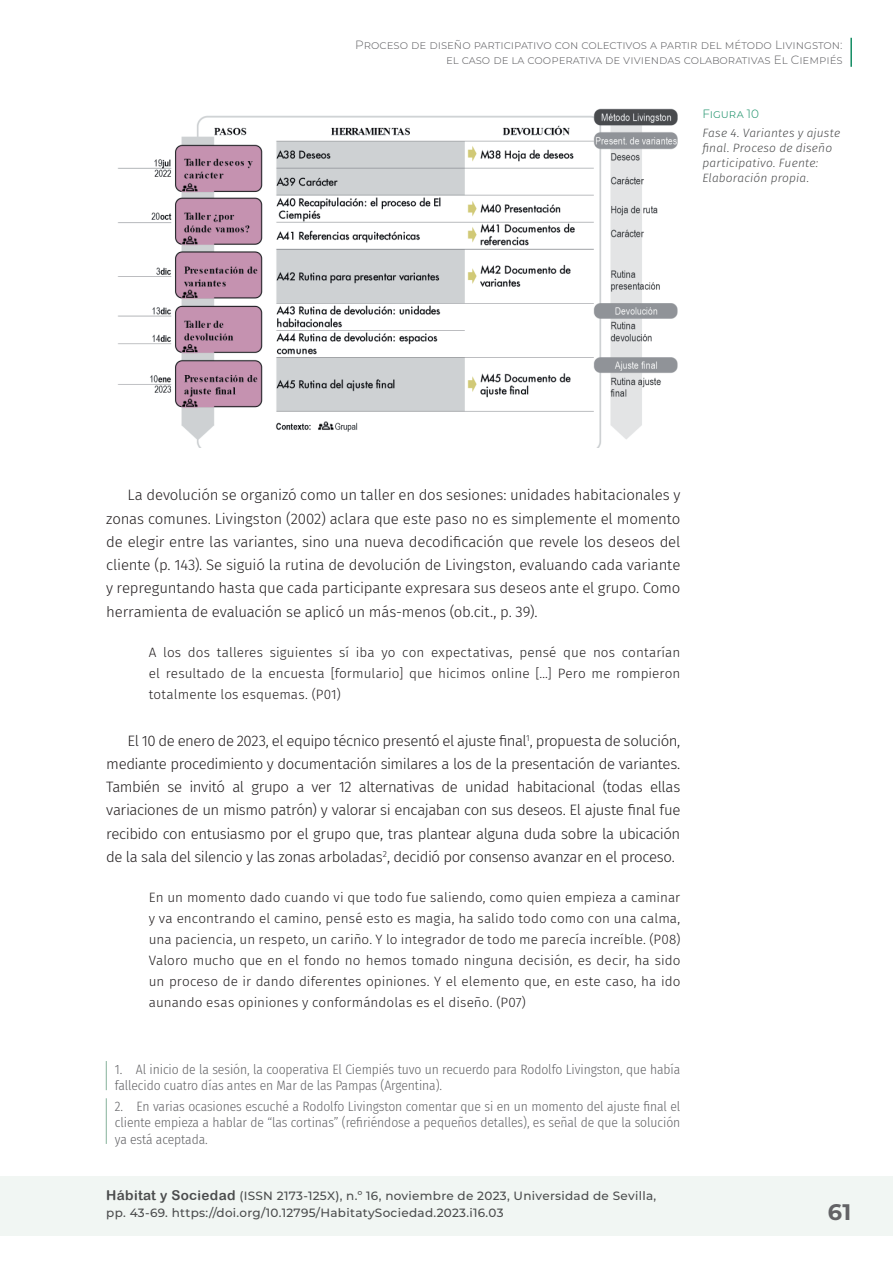
<style>
.page{position:relative;width:893px;height:1263px;background:#fff}
.page>*{position:absolute;margin:0;border:0;box-sizing:border-box;transform-origin:0 0}
.t1{font:700 22.5px "Montserrat";color:#636366}
._00_bsc{font:300 15px/23.2px "Fira Sans";letter-spacing:-.015em;color:#231f20;text-align:justify}
._50_cita{font:300 13.5px/21px "Fira Sans";letter-spacing:.005em;color:#231f20;text-align:justify}
.zz_notas_pie{font:300 13.5px/16.5px "Fira Sans Condensed";letter-spacing:-.005em;color:#636366}
.t2{font:500 12px/16.5px "Montserrat";letter-spacing:.025em;color:#4b4c4d}
.t3{font:300 12px/14.4px "Montserrat";color:#636366;text-align:right}
._91_Images_-_Title{font:italic 300 12px/15px "Fira Sans";letter-spacing:.01em;color:#4b4c4d}
._90_Images_-_Number{font:300 12px "Montserrat";color:#148d64}
.s1{font-family:"Arial Rounded MT Bold";font-weight:400;font-size:13.5px}
</style>
<div class="page">
<div style="left:1px;top:1176px;width:892px;height:60px;background:#f1f6f3"></div>
<hr style="left:850px;top:38px;width:2px;height:29px;background:#148d64">
<svg style="left:106px;top:1061px;width:1px;height:29px"></svg>
<hr style="left:106px;top:1098px;width:1px;height:46px;background:#93baa5">
<img style="left:118px;top:108px;width:560px;height:339px">
<p class="t3" style="left:355px;top:38px;width:489px">Proceso de diseño participativo con colectivos a partir del método Livingston: el caso de la cooperativa de viviendas colaborativas El Ciempiés</p>
<p class="_90_Images_-_Number" style="left:702px;top:106px;width:58px">Figura 10</p>
<p class="_91_Images_-_Title" style="left:702px;top:125px;width:139px">Fase 4. Variantes y ajuste final. Proceso de diseño participativo. Fuente:<br>Elaboración propia.</p>
<p class="_00_bsc" style="left:106px;top:483px;width:576px;text-indent:21px">La devolución se organizó como un taller en dos sesiones: unidades habitacionales y zonas comunes. Livingston (2002) aclara que este paso no es simplemente el momento de elegir entre las variantes, sino una nueva decodificación que revele los deseos del cliente (p. 143). Se siguió la rutina de devolución de Livingston, evaluando cada variante y repreguntando hasta que cada participante expresara sus deseos ante el grupo. Como herramienta de evaluación se aplicó un más-menos (ob.cit., p. 39).</p>
<p class="_50_cita" style="left:149px;top:642px;width:533px">A los dos talleres siguientes sí iba yo con expectativas, pensé que nos contarían el resultado de la encuesta [formulario] que hicimos online […] Pero me rompieron totalmente los esquemas. (P01)</p>
<p class="_00_bsc" style="left:106px;top:729px;width:576px;text-indent:21px">El 10 de enero de 2023, el equipo técnico presentó el ajuste final<sup>1</sup>, propuesta de solución, mediante procedimiento y documentación similares a los de la presentación de variantes.<br>También se invitó al grupo a ver 12 alternativas de unidad habitacional (todas ellas variaciones de un mismo patrón) y valorar si encajaban con sus deseos. El ajuste final fue recibido con entusiasmo por el grupo que, tras plantear alguna duda sobre la ubicación de la sala del silencio y las zonas arboladas<sup>2</sup>, decidió por consenso avanzar en el proceso.</p>
<p class="_50_cita" style="left:149px;top:887px;width:533px">En un momento dado cuando vi que todo fue saliendo, como quien empieza a caminar y va encontrando el camino, pensé esto es magia, ha salido todo como con una calma, una paciencia, un respeto, un cariño. Y lo integrador de todo me parecía increíble. (P08)</p>
<p class="_50_cita" style="left:149px;top:950px;width:533px">Valoro mucho que en el fondo no hemos tomado ninguna decisión, es decir, ha sido un proceso de ir dando diferentes opiniones. Y el elemento que, en este caso, ha ido aunando esas opiniones y conformándolas es el diseño. (P07)</p>
<p class="zz_notas_pie" style="left:115px;top:1061px;width:567px">1. Al inicio de la sesión, la cooperativa El Ciempiés tuvo un recuerdo para Rodolfo Livingston, que había fallecido cuatro días antes en Mar de las Pampas (Argentina).</p>
<p class="zz_notas_pie" style="left:115px;top:1098px;width:567px;text-align:justify">2. En varias ocasiones escuché a Rodolfo Livingston comentar que si en un momento del ajuste final el cliente empieza a hablar de “las cortinas” (refiriéndose a pequeños detalles), es señal de que la solución ya está aceptada.</p>
<p class="t2" style="left:106px;top:1187px;width:551px"><span class="s1">Hábitat y Sociedad</span> (ISSN 2173-125X), n.º 16, noviembre de 2023, Universidad de Sevilla, pp. 43-69. https://doi.org/10.12795/HabitatySociedad.2023.i16.03</p>
<h1 class="t1" style="left:828px;top:1196px;width:25px">61</h1>
</div>
